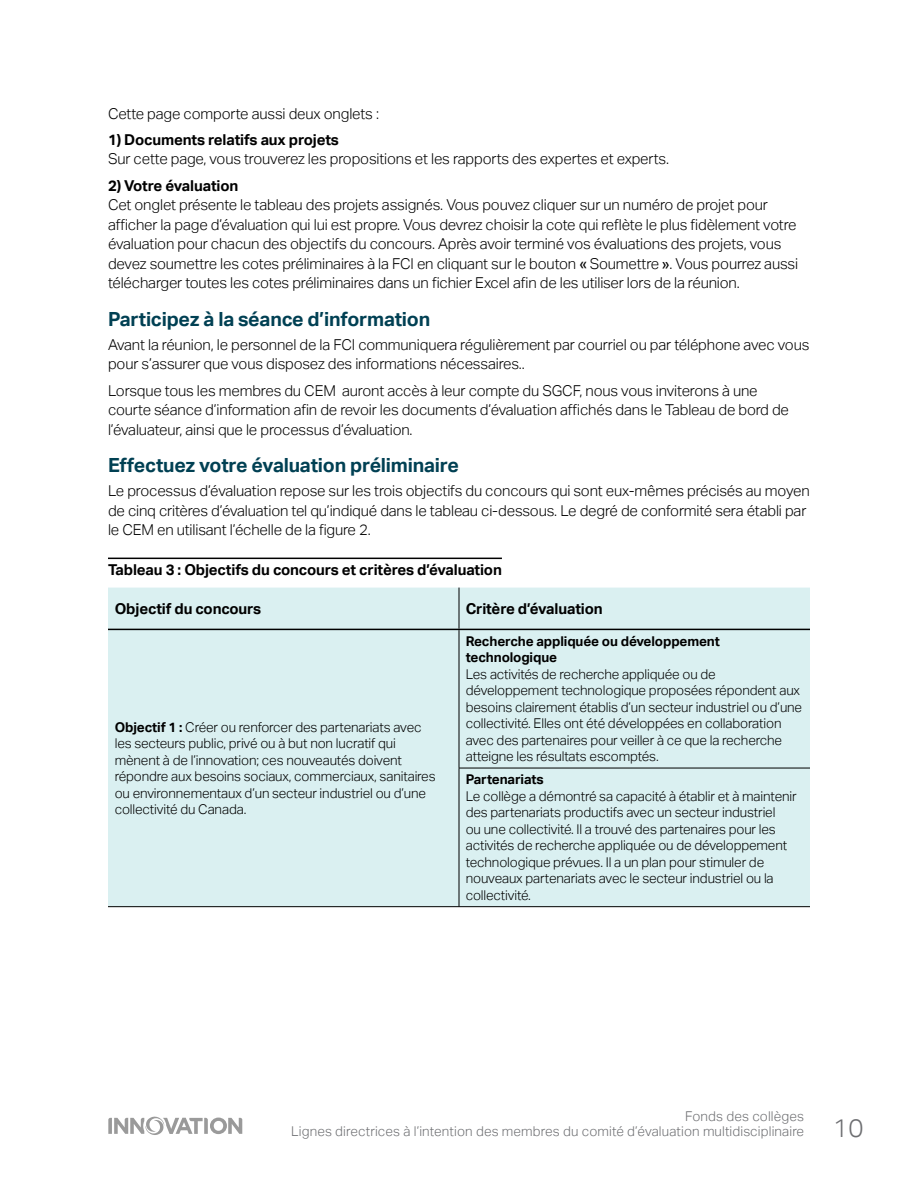
<style>
.page{position:relative;width:918px;height:1188px;background:#fff}
.page>*{position:absolute;margin:0;border:0;box-sizing:border-box;transform-origin:0 0}
.t1{font:700 19.5px "Aktiv Grotesk";letter-spacing:-.01em;color:#004053}
.Body{font:300 15px/19.5px "Aktiv Grotesk";letter-spacing:-.01em;color:#000}
.Table_Title{font:700 15px "Aktiv Grotesk";letter-spacing:-.01em;color:#000}
.Body-2{font:700 15px "Aktiv Grotesk";letter-spacing:-.01em;color:#000}
.Body_Copy_Tables{font:300 13.5px/16.5px "Aktiv Grotesk";letter-spacing:-.01em;color:#000}
.t2{font:300 13.5px/15px "Aktiv Grotesk";letter-spacing:.01em;color:#6d6e71}
.s1{font-weight:700}
.s2{font-weight:400}
.s3{font-size:25.5px}
</style>
<div class="page">
<svg style="left:108px;top:1116px;width:134px;height:19px"></svg>
<hr style="left:108px;top:558px;width:394px;height:1px;background:#000">
<div style="left:108px;top:588px;width:702px;height:318px;background:#daf0f1"></div>
<hr style="left:459px;top:588px;width:1px;height:41px;background:#000">
<hr style="left:459px;top:630px;width:1px;height:138px;background:#000">
<hr style="left:459px;top:768px;width:351px;height:1px;background:#000">
<hr style="left:459px;top:768px;width:1px;height:138px;background:#000">
<hr style="left:108px;top:906px;width:351px;height:1px;background:#000">
<hr style="left:459px;top:906px;width:351px;height:1px;background:#000">
<hr style="left:108px;top:629px;width:351px;height:1px;background:#000">
<hr style="left:459px;top:629px;width:351px;height:1px;background:#000">
<p class="Body" style="left:108px;top:104px;width:273px">Cette page comporte aussi deux onglets :</p>
<p class="Body" style="left:108px;top:130px;width:563px"><span class="s1">1) Documents relatifs aux projets<br></span>Sur cette page, vous trouverez les propositions et les rapports des expertes et experts.</p>
<p class="Body" style="left:108px;top:176px;width:692px"><span class="s1">2) Votre évaluation<br></span>Cet onglet présente le tableau des projets assignés. Vous pouvez cliquer sur un numéro de projet pour afficher la page d’évaluation qui lui est propre. Vous devrez choisir la cote qui reflète le plus fidèlement votre évaluation pour chacun des objectifs du concours. Après avoir terminé vos évaluations des projets, vous devez soumettre les cotes préliminaires à la FCI en cliquant sur le bouton <span class="s2">«</span> Soumettre <span class="s2">»</span>. Vous pourrez aussi télécharger toutes les cotes préliminaires dans un fichier Excel afin de les utiliser lors de la réunion.</p>
<h5 class="t1" style="left:108px;top:308px;width:324px">Participez à la séance d’information</h5>
<p class="Body" style="left:108px;top:335px;width:703px">Avant la réunion, le personnel de la FCI communiquera régulièrement par courriel ou par téléphone avec vous pour s’assurer que vous disposez des informations nécessaires..</p>
<p class="Body" style="left:108px;top:381px;width:682px">Lorsque tous les membres du CEM auront accès à leur compte du SGCF, nous vous inviterons à une courte séance d’information afin de revoir les documents d’évaluation affichés dans le Tableau de bord de l’évaluateur, ainsi que le processus d’évaluation.</p>
<h5 class="t1" style="left:108px;top:454px;width:352px">Effectuez votre évaluation préliminaire</h5>
<p class="Body" style="left:108px;top:481px;width:703px">Le processus d’évaluation repose sur les trois objectifs du concours qui sont eux-mêmes précisés au moyen de cinq critères d’évaluation tel qu’indiqué dans le tableau ci-dessous. Le degré de conformité sera établi par le CEM en utilisant l’échelle de la figure 2.</p>
<p class="Table_Title" style="left:108px;top:561px;width:395px">Tableau 3 : Objectifs du concours et critères d’évaluation</p>
<p class="Body-2" style="left:115px;top:600px;width:148px">Objectif du concours</p>
<p class="Body-2" style="left:466px;top:600px;width:138px">Critère d’évaluation</p>
<p class="Body_Copy_Tables" style="left:115px;top:719px;width:322px"><span class="s1">Objectif 1 :</span> Créer ou renforcer des partenariats avec les secteurs public, privé ou à but non lucratif qui mènent à de l’innovation; ces nouveautés doivent répondre aux besoins sociaux, commerciaux, sanitaires ou environnementaux d’un secteur industriel ou d’une collectivité du Canada.</p>
<p class="Body_Copy_Tables" style="left:466px;top:633px;width:338px"><span class="s1">Recherche appliquée ou développement technologique<br></span>Les activités de recherche appliquée ou de développement technologique proposées répondent aux besoins clairement établis d’un secteur industriel ou d’une collectivité. Elles ont été développées en collaboration avec des partenaires pour veiller à ce que la recherche atteigne les résultats escomptés.</p>
<p class="Body_Copy_Tables" style="left:466px;top:772px;width:332px"><span class="s1">Partenariats<br></span>Le collège a démontré sa capacité à établir et à maintenir des partenariats productifs avec un secteur industriel<br>ou une collectivité. Il a trouvé des partenaires pour les activités de recherche appliquée ou de développement technologique prévues. Il a un plan pour stimuler de nouveaux partenariats avec le secteur industriel ou la collectivité.</p>
<p class="t2" style="left:291px;top:1109px;width:574px;text-indent:394px">Fonds des collèges<br>Lignes directrices à l’intention des membres du comité d’évaluation multidisciplinaire <span class="s3">10</span></p>
</div>
